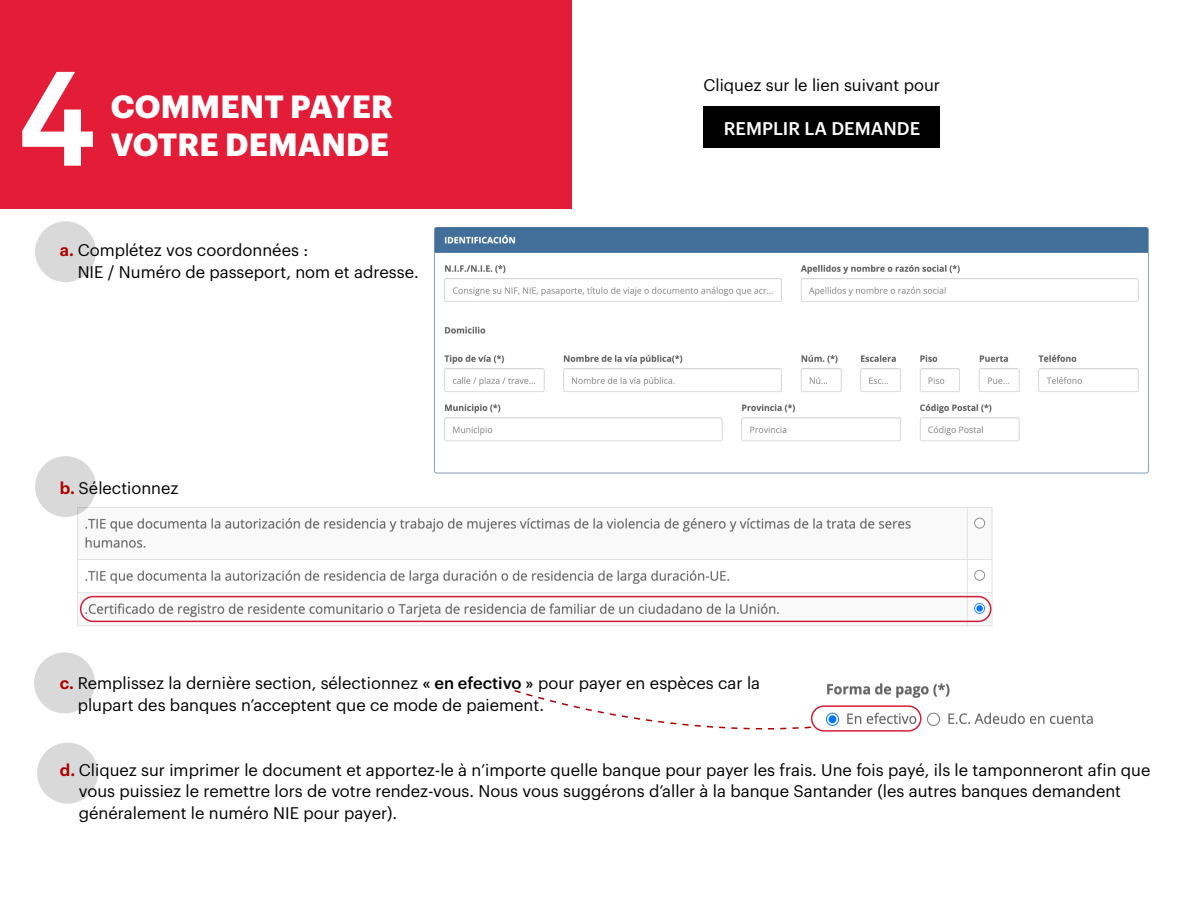
<style>
.page{position:relative;width:1200px;height:900px;background:#fff}
.page>*{position:absolute;margin:0;border:0;box-sizing:border-box;transform-origin:0 0}
.t1{font:700 135px "Akkurat Pro";color:#fff}
.t2{font:700 31.5px "Graphik";letter-spacing:.005em;color:#fff}
.t3{font:500 18px "Graphik";color:#fff}
.t4{font:16.5px/21.8px "Graphik";color:#000}
.s1{font-weight:600;color:#af0000}
.s2{font-weight:500}
</style>
<div class="page">
<img style="left:75px;top:507px;width:918px;height:119px">
<div style="left:37px;top:743px;width:61px;height:61px;background:#d9d9d9;border-radius:50%"></div>
<div style="left:34px;top:652px;width:61px;height:61px;background:#d9d9d9;border-radius:50%"></div>
<div style="left:35px;top:456px;width:61px;height:61px;background:#d9d9d9;border-radius:50%"></div>
<div style="left:0;top:0;width:572px;height:208px;background:#e31c38"></div>
<div style="left:704px;top:106px;width:236px;height:42px;background:#000001"></div>
<div style="left:35px;top:221px;width:61px;height:61px;background:#d9d9d9;border-radius:50%"></div>
<img style="left:434px;top:227px;width:715px;height:247px">
<img style="left:818px;top:683px;width:275px;height:45px">
<svg style="left:514px;top:690px;width:298px;height:40px"></svg>
<div style="left:80px;top:596px;width:912px;height:26px;border:2px solid #d21e38;border-radius:12px"></div>
<div style="left:811px;top:705px;width:111px;height:27px;border:2px solid #d21e38;border-radius:12px"></div>
<p class="t1" style="left:19px;top:34px;width:78px">4</p>
<p class="t2" style="left:111px;top:82px;width:284px">COMMENT PAYER</p>
<p class="t2" style="left:111px;top:120px;width:280px">VOTRE DEMANDE</p>
<p class="t4" style="left:78px;top:238px;width:342px;text-indent:-18px"><span class="s1">a.</span> Complétez vos coordonnées :<br>NIE / Numéro de passeport, nom et adresse.</p>
<p class="t4" style="left:60px;top:476px;width:120px"><span class="s1">b.</span> Sélectionnez</p>
<p class="t4" style="left:704px;top:73px;width:238px">Cliquez sur le lien suivant pour</p>
<p class="t3" style="left:724px;top:115px;width:198px">REMPLIR LA DEMANDE</p>
<p class="t4" style="left:78px;top:671px;width:684px;text-indent:-18px"><span class="s1">c.</span> Remplissez la dernière section, sélectionnez <span class="s2">« en efectivo »</span> pour payer en espèces car la plupart des banques n’acceptent que ce mode de paiement.</p>
<p class="t4" style="left:79px;top:757px;width:1073px;text-indent:-19px"><span class="s1">d.</span> Cliquez sur imprimer le document et apportez-le à n’importe quelle banque pour payer les frais. Une fois payé, ils le tamponneront afin que vous puissiez le remettre lors de votre rendez-vous. Nous vous suggérons d’aller à la banque Santander (les autres banques demandent généralement le numéro NIE pour payer).</p>
</div>
